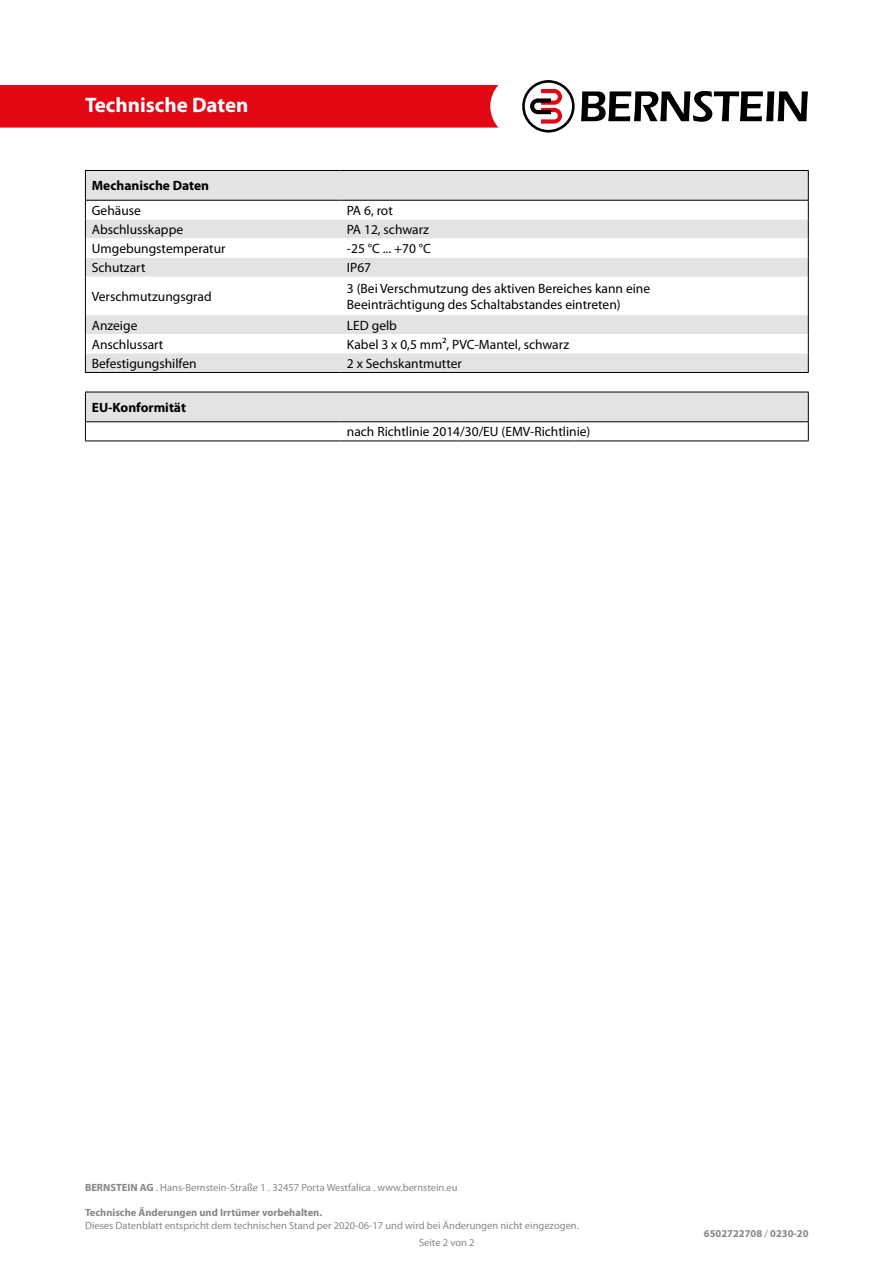
<style>
.page{position:relative;width:893px;height:1263px;background:#fff}
.page>*{position:absolute;margin:0;border:0;box-sizing:border-box;transform-origin:0 0}
.t1{font:700 21px "Myriad Pro";color:#fff}
.t2{font:13.5px/16.2px "Myriad Pro";color:#000}
.t3{font:700 13.5px "Myriad Pro";color:#000}
.t4{font:10.5px "Myriad Pro";color:#878787}
.t5{font:700 10.5px "Myriad Pro";color:#878787}
.s1{font-weight:700}
.s2{font-weight:400}
</style>
<div class="page">
<div style="left:0;top:85px;width:498px;height:43px;background:#e30613"></div>
<svg style="left:581px;top:91px;width:227px;height:31px"></svg>
<svg style="left:522px;top:80px;width:53px;height:53px"></svg>
<svg style="left:85px;top:393px;width:724px;height:48px"></svg>
<hr style="left:85px;top:392px;width:256px;height:1px;background:#000">
<hr style="left:341px;top:392px;width:58px;height:1px;background:#000">
<hr style="left:399px;top:392px;width:58px;height:1px;background:#000">
<hr style="left:457px;top:392px;width:59px;height:1px;background:#000">
<hr style="left:516px;top:392px;width:58px;height:1px;background:#000">
<hr style="left:574px;top:392px;width:235px;height:1px;background:#000">
<hr style="left:85px;top:421px;width:256px;height:1px;background:#000">
<hr style="left:341px;top:421px;width:58px;height:1px;background:#000">
<hr style="left:399px;top:421px;width:58px;height:1px;background:#000">
<hr style="left:457px;top:421px;width:59px;height:1px;background:#000">
<hr style="left:516px;top:421px;width:58px;height:1px;background:#000">
<hr style="left:574px;top:421px;width:235px;height:1px;background:#000">
<hr style="left:85px;top:441px;width:256px;height:1px;background:#000">
<hr style="left:341px;top:441px;width:58px;height:1px;background:#000">
<hr style="left:399px;top:441px;width:58px;height:1px;background:#000">
<hr style="left:457px;top:441px;width:59px;height:1px;background:#000">
<hr style="left:516px;top:441px;width:58px;height:1px;background:#000">
<hr style="left:574px;top:441px;width:235px;height:1px;background:#000">
<div style="left:86px;top:171px;width:722px;height:201px;background:#e3e3e3"></div>
<svg style="left:86px;top:201px;width:722px;height:152px"></svg>
<hr style="left:85px;top:277px;width:1px;height:38px;background:#000">
<hr style="left:808px;top:277px;width:1px;height:38px;background:#000">
<svg style="left:85px;top:315px;width:1px;height:57px"></svg>
<svg style="left:808px;top:315px;width:1px;height:57px"></svg>
<hr style="left:85px;top:170px;width:256px;height:1px;background:#000">
<svg style="left:85px;top:171px;width:1px;height:106px"></svg>
<hr style="left:341px;top:170px;width:468px;height:1px;background:#000">
<svg style="left:808px;top:171px;width:1px;height:106px"></svg>
<hr style="left:85px;top:200px;width:256px;height:1px;background:#000">
<hr style="left:341px;top:200px;width:468px;height:1px;background:#000">
<hr style="left:85px;top:372px;width:256px;height:1px;background:#000">
<hr style="left:341px;top:372px;width:468px;height:1px;background:#000">
<h1 class="t1" style="left:85px;top:91px;width:165px">Technische Daten</h1>
<p class="t3" style="left:92px;top:177px;width:119px">Mechanische Daten</p>
<p class="t2" style="left:92px;top:202px;width:51px">Gehäuse</p>
<p class="t2" style="left:347px;top:202px;width:47px">PA 6, rot</p>
<p class="t2" style="left:92px;top:221px;width:93px">Abschlusskappe</p>
<p class="t2" style="left:347px;top:221px;width:84px">PA 12, schwarz</p>
<p class="t2" style="left:92px;top:240px;width:135px">Umgebungstemperatur</p>
<p class="t2" style="left:347px;top:240px;width:85px">-25 °C ... +70 °C</p>
<p class="t2" style="left:92px;top:259px;width:55px">Schutzart</p>
<p class="t2" style="left:347px;top:259px;width:26px">IP67</p>
<p class="t2" style="left:92px;top:288px;width:121px">Verschmutzungsgrad</p>
<p class="t2" style="left:347px;top:280px;width:305px">3 (Bei Verschmutzung des aktiven Bereiches kann eine<br>Beeinträchtigung des Schaltabstandes eintreten)</p>
<p class="t2" style="left:92px;top:317px;width:47px">Anzeige</p>
<p class="t2" style="left:347px;top:317px;width:52px">LED gelb</p>
<p class="t2" style="left:92px;top:336px;width:73px">Anschlussart</p>
<p class="t2" style="left:347px;top:336px;width:224px">Kabel 3 x 0,5 mm², PVC-Mantel, schwarz</p>
<p class="t2" style="left:92px;top:355px;width:106px">Befestigungshilfen</p>
<p class="t2" style="left:347px;top:355px;width:117px">2 x Sechskantmutter</p>
<p class="t3" style="left:92px;top:399px;width:96px">EU-Konformität</p>
<p class="t2" style="left:347px;top:424px;width:245px">nach Richtlinie 2014/30/EU (EMV-Richtlinie)</p>
<p class="t4" style="left:85px;top:1181px;width:374px"><span class="s1">BERNSTEIN AG</span> . Hans-Bernstein-Straße 1 . 32457 Porta Westfalica . www.bernstein.eu</p>
<p class="t5" style="left:85px;top:1206px;width:239px">Technische Änderungen und Irrtümer vorbehalten.</p>
<p class="t4" style="left:85px;top:1219px;width:495px">Dieses Datenblatt entspricht dem technischen Stand per 2020-06-17 und wird bei Änderungen nicht eingezogen.</p>
<p class="t4" style="left:419px;top:1236px;width:57px">Seite 2 von 2</p>
<p class="t5" style="left:704px;top:1227px;width:106px">6502722708 <span class="s2">/</span> 0230-20</p>
</div>
